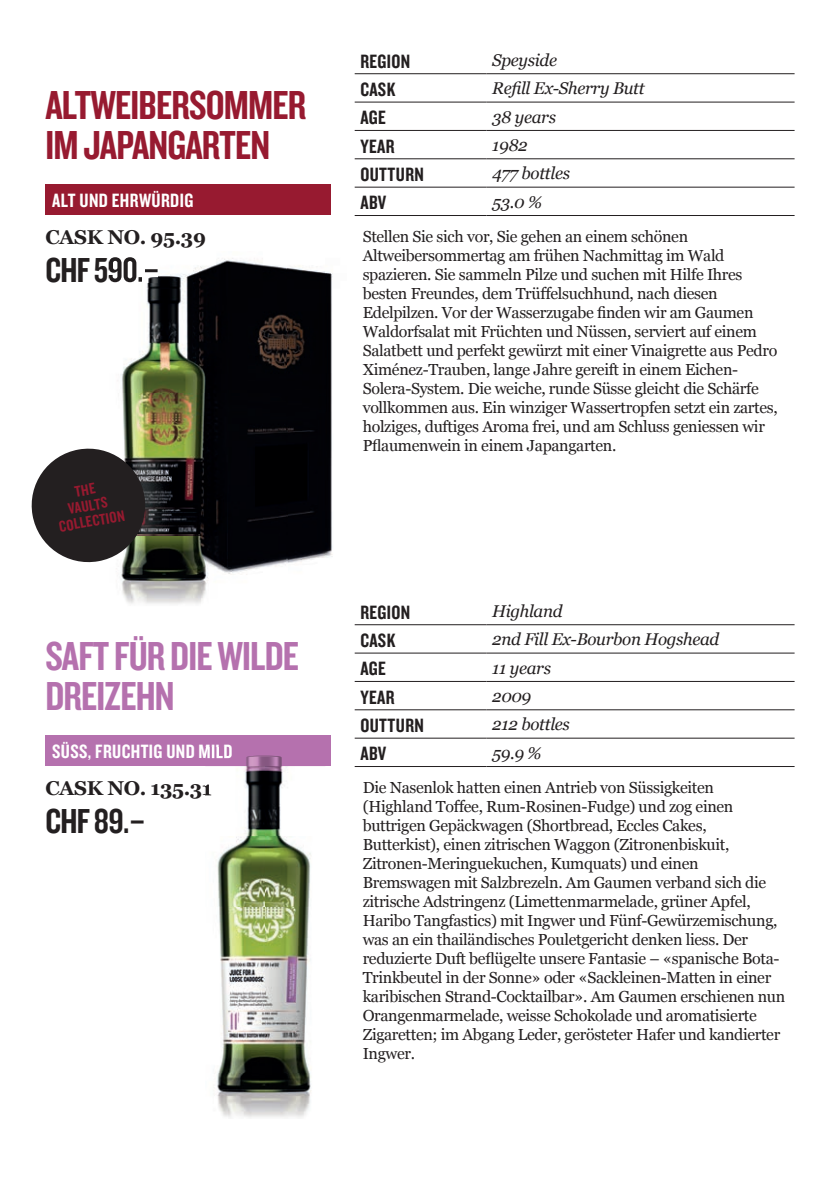
<style>
.page{position:relative;width:840px;height:1191px;background:#fff}
.page>*{position:absolute;margin:0;border:0;box-sizing:border-box;transform-origin:0 0}
.t1{font:42px/40px "Knockout 49 Liteweight";letter-spacing:-.02em;color:#971a30}
.t2{font:42px/40px "Knockout 49 Liteweight";letter-spacing:-.02em;color:#b571ae}
.t3{font:36px "Knockout 49 Liteweight";letter-spacing:-.02em;color:#231f20}
.t4{font:20px "Knockout 49 Liteweight";letter-spacing:.02em;color:#231f20}
.t5{font:20px "Knockout 49 Liteweight";letter-spacing:.02em;color:#fff}
.t6{font:700 20px "Georgia";letter-spacing:-.02em;color:#231f20}
.t7{font:italic 17px "Georgia";letter-spacing:-.02em;color:#231f20}
.t8{font:16px/19px "Georgia";letter-spacing:-.02em;color:#231f20}
.t9{font:16px/16px "Knockout 49 Liteweight";color:#971a30;text-align:center}
</style>
<div class="page">
<div style="left:45px;top:184px;width:285px;height:31px;background:#971a30"></div>
<hr style="left:354px;top:73px;width:132px;height:1px;background:#231f20">
<hr style="left:486px;top:73px;width:308px;height:1px;background:#231f20">
<hr style="left:354px;top:102px;width:132px;height:1px;background:#231f20">
<hr style="left:486px;top:102px;width:308px;height:1px;background:#231f20">
<hr style="left:354px;top:130px;width:132px;height:1px;background:#231f20">
<hr style="left:486px;top:130px;width:308px;height:1px;background:#231f20">
<hr style="left:354px;top:158px;width:132px;height:1px;background:#231f20">
<hr style="left:486px;top:158px;width:308px;height:1px;background:#231f20">
<hr style="left:354px;top:187px;width:132px;height:1px;background:#231f20">
<hr style="left:486px;top:187px;width:308px;height:1px;background:#231f20">
<hr style="left:354px;top:215px;width:132px;height:1px;background:#231f20">
<hr style="left:486px;top:215px;width:308px;height:1px;background:#231f20">
<div style="left:45px;top:735px;width:285px;height:31px;background:#b571ae"></div>
<hr style="left:354px;top:624px;width:132px;height:1px;background:#231f20">
<hr style="left:486px;top:624px;width:308px;height:1px;background:#231f20">
<hr style="left:354px;top:652px;width:132px;height:1px;background:#231f20">
<hr style="left:486px;top:652px;width:308px;height:1px;background:#231f20">
<hr style="left:354px;top:681px;width:132px;height:1px;background:#231f20">
<hr style="left:486px;top:681px;width:308px;height:1px;background:#231f20">
<hr style="left:354px;top:709px;width:132px;height:1px;background:#231f20">
<hr style="left:486px;top:709px;width:308px;height:1px;background:#231f20">
<hr style="left:354px;top:737px;width:132px;height:1px;background:#231f20">
<hr style="left:486px;top:737px;width:308px;height:1px;background:#231f20">
<hr style="left:354px;top:766px;width:132px;height:1px;background:#231f20">
<hr style="left:486px;top:766px;width:308px;height:1px;background:#231f20">
<img style="left:206px;top:747px;width:119px;height:371px">
<img style="left:205px;top:747px;width:26px;height:13px">
<img style="left:205px;top:781px;width:6px;height:18px">
<img style="left:113px;top:258px;width:220px;height:346px">
<img style="left:109px;top:257px;width:48px;height:25px">
<svg style="left:31px;top:444px;width:119px;height:122px"></svg>
<h1 class="t1" style="left:45px;top:83px;width:262px">ALTWEIBERSOMMER<br>IM JAPANGARTEN</h1>
<p class="t5" style="left:52px;top:188px;width:142px">ALT UND EHRWÜRDIG</p>
<p class="t6" style="left:45px;top:222px;width:162px">CASK NO. 95.39</p>
<h2 class="t3" style="left:45px;top:247px;width:116px">CHF 590.–</h2>
<p class="t9" style="left:52px;top:487px;width:68px;rotate:-10deg">THE<br>VAULTS<br>COLLECTION</p>
<h1 class="t2" style="left:45px;top:634px;width:255px">SAFT FÜR DIE WILDE<br>DREIZEHN</h1>
<p class="t5" style="left:52px;top:739px;width:182px">SÜSS, FRUCHTIG UND MILD</p>
<p class="t6" style="left:45px;top:773px;width:168px">CASK NO. 135.31</p>
<h2 class="t3" style="left:45px;top:798px;width:102px">CHF 89.–</h2>
<p class="t4" style="left:360px;top:48px;width:51px">REGION</p>
<p class="t7" style="left:492px;top:48px;width:66px">Speyside</p>
<p class="t4" style="left:360px;top:77px;width:37px">CASK</p>
<p class="t7" style="left:492px;top:76px;width:154px">Refill Ex-Sherry Butt</p>
<p class="t4" style="left:360px;top:105px;width:27px">AGE</p>
<p class="t7" style="left:492px;top:104px;width:65px">38 years</p>
<p class="t4" style="left:360px;top:133px;width:36px">YEAR</p>
<p class="t7" style="left:492px;top:133px;width:37px">1982</p>
<p class="t4" style="left:360px;top:162px;width:65px">OUTTURN</p>
<p class="t7" style="left:492px;top:161px;width:79px">477 bottles</p>
<p class="t4" style="left:360px;top:190px;width:28px">ABV</p>
<p class="t7" style="left:492px;top:189px;width:51px">53.0 %</p>
<p class="t8" style="left:362px;top:226px;width:416px">Stellen Sie sich vor, Sie gehen an einem schönen Altweibersommertag am frühen Nachmittag im Wald spazieren. Sie sammeln Pilze und suchen mit Hilfe Ihres besten Freundes, dem Trüffelsuchhund, nach diesen Edelpilzen. Vor der Wasserzugabe finden wir am Gaumen Waldorfsalat mit Früchten und Nüssen, serviert auf einem Salatbett und perfekt gewürzt mit einer Vinaigrette aus Pedro Ximénez-Trauben, lange Jahre gereift in einem Eichen-Solera-System. Die weiche, runde Süsse gleicht die Schärfe vollkommen aus. Ein winziger Wassertropfen setzt ein zartes, holziges, duftiges Aroma frei, und am Schluss geniessen wir Pflaumenwein in einem Japangarten.</p>
<p class="t4" style="left:360px;top:599px;width:51px">REGION</p>
<p class="t7" style="left:492px;top:598px;width:72px">Highland</p>
<p class="t4" style="left:360px;top:627px;width:37px">CASK</p>
<p class="t7" style="left:492px;top:627px;width:228px">2nd Fill Ex-Bourbon Hogshead</p>
<p class="t4" style="left:360px;top:656px;width:27px">AGE</p>
<p class="t7" style="left:492px;top:655px;width:60px">11 years</p>
<p class="t4" style="left:360px;top:684px;width:36px">YEAR</p>
<p class="t7" style="left:492px;top:684px;width:40px">2009</p>
<p class="t4" style="left:360px;top:712px;width:65px">OUTTURN</p>
<p class="t7" style="left:492px;top:712px;width:79px">212 bottles</p>
<p class="t4" style="left:360px;top:741px;width:28px">ABV</p>
<p class="t7" style="left:492px;top:740px;width:51px">59.9 %</p>
<p class="t8" style="left:362px;top:777px;width:424px">Die Nasenlok hatten einen Antrieb von Süssigkeiten (Highland Toffee, Rum-Rosinen-Fudge) und zog einen buttrigen Gepäckwagen (Shortbread, Eccles Cakes, Butterkist), einen zitrischen Waggon (Zitronenbiskuit, Zitronen-Meringuekuchen, Kumquats) und einen Bremswagen mit Salzbrezeln. Am Gaumen verband sich die zitrische Adstringenz (Limettenmarmelade, grüner Apfel, Haribo Tangfastics) mit Ingwer und Fünf-Gewürzemischung, was an ein thailändisches Pouletgericht denken liess. Der reduzierte Duft beflügelte unsere Fantasie – «spanische Bota-Trinkbeutel in der Sonne» oder «Sackleinen-Matten in einer karibischen Strand-Cocktailbar». Am Gaumen erschienen nun Orangenmarmelade, weisse Schokolade und aromatisierte Zigaretten; im Abgang Leder, gerösteter Hafer und kandierter Ingwer.</p>
</div>
